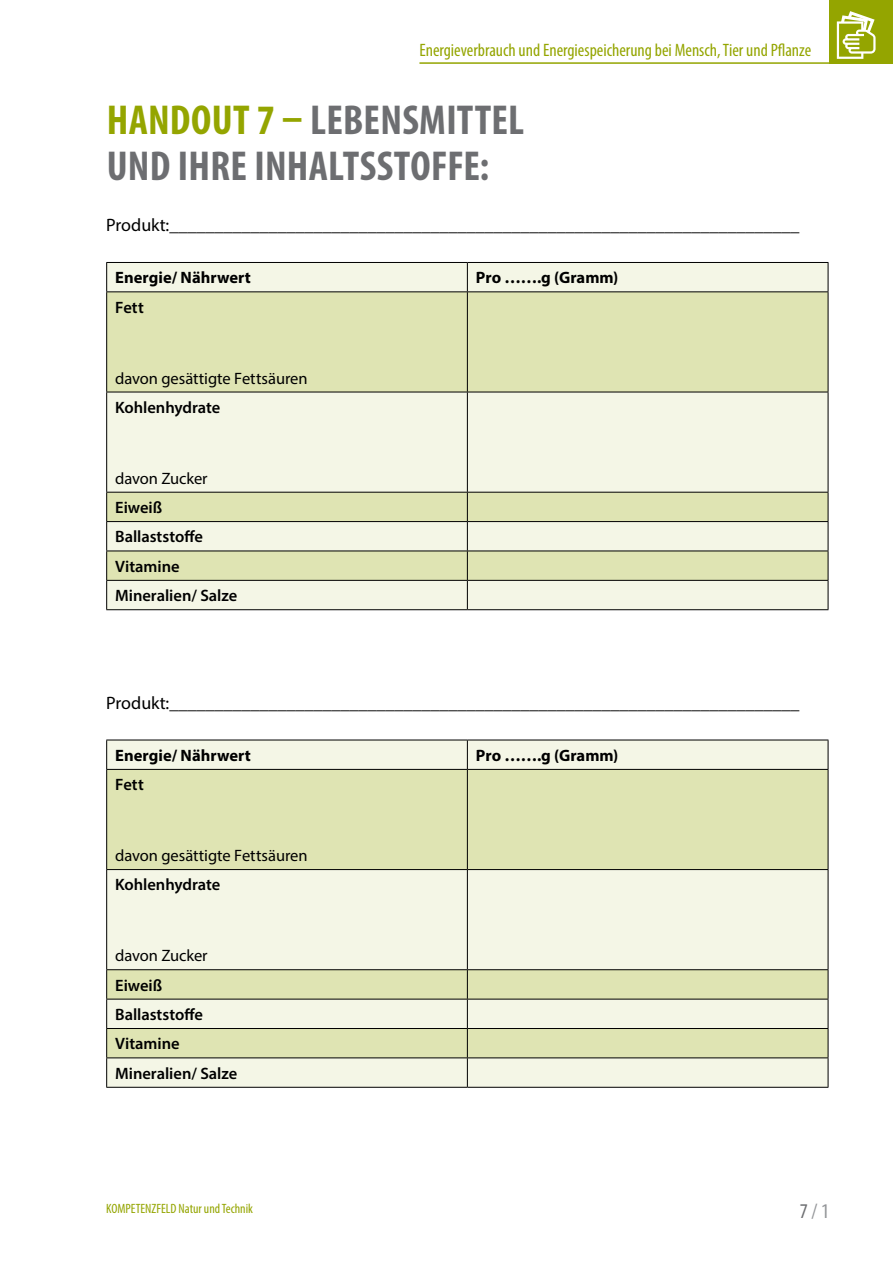
<style>
.page{position:relative;width:893px;height:1263px;background:#fff}
.page>*{position:absolute;margin:0;border:0;box-sizing:border-box;transform-origin:0 0}
.t1{font:700 condensed 42px/46.8px "Myriad Pro";letter-spacing:.005em;color:#6d6e71}
.t2{font:700 condensed 42px "Myriad Pro";color:#94a500}
.t3{font:condensed 21px "Myriad Pro";color:#939598}
.t4{font:18px "Myriad Pro";color:#000}
.t5{font:condensed 18px "Myriad Pro";color:#94a500}
.t6{font:600 16.5px/29.4px "Myriad Pro";color:#000}
.t7{font:16.5px/29.4px "Myriad Pro";letter-spacing:-.005em;color:#000}
.t8{font:700 16.5px "Myriad Pro";letter-spacing:.005em;color:#000}
.t9{font:condensed 13.5px "Myriad Pro";color:#94a500}
.s1{color:#94a500}
.s2{font-weight:600}
.s3{font-weight:400}
.s4{color:#6d6e71}
</style>
<div class="page">
<hr style="left:419px;top:62px;width:435px;height:2px;background:#94a500">
<div style="left:829px;top:0;width:64px;height:64px;background:#94a500"></div>
<div style="left:842px;top:12px;width:32px;height:29px;border:3px solid #fff;border-radius:7px"></div>
<svg style="left:837px;top:14px;width:38px;height:45px"></svg>
<div style="left:107px;top:263px;width:721px;height:346px;background:#f4f6e6"></div>
<svg style="left:107px;top:292px;width:721px;height:288px;background:#e6eac8"></svg>
<hr style="left:106px;top:262px;width:361px;height:1px;background:#000">
<svg style="left:106px;top:263px;width:1px;height:28px"></svg>
<hr style="left:467px;top:262px;width:361px;height:1px;background:#000">
<svg style="left:467px;top:263px;width:1px;height:28px"></svg>
<svg style="left:828px;top:263px;width:1px;height:28px"></svg>
<hr style="left:106px;top:291px;width:361px;height:1px;background:#000">
<hr style="left:106px;top:292px;width:1px;height:100px;background:#000">
<hr style="left:467px;top:291px;width:361px;height:1px;background:#000">
<hr style="left:467px;top:292px;width:1px;height:100px;background:#000">
<hr style="left:828px;top:292px;width:1px;height:100px;background:#000">
<hr style="left:106px;top:392px;width:361px;height:1px;background:#000">
<hr style="left:106px;top:392px;width:1px;height:100px;background:#000">
<hr style="left:467px;top:392px;width:361px;height:1px;background:#000">
<hr style="left:467px;top:392px;width:1px;height:100px;background:#000">
<hr style="left:828px;top:392px;width:1px;height:100px;background:#000">
<hr style="left:106px;top:492px;width:361px;height:1px;background:#000">
<hr style="left:467px;top:492px;width:361px;height:1px;background:#000">
<hr style="left:106px;top:521px;width:361px;height:1px;background:#000">
<hr style="left:467px;top:521px;width:361px;height:1px;background:#000">
<hr style="left:106px;top:551px;width:361px;height:1px;background:#000">
<hr style="left:467px;top:551px;width:361px;height:1px;background:#000">
<hr style="left:106px;top:580px;width:361px;height:1px;background:#000">
<svg style="left:106px;top:493px;width:1px;height:116px"></svg>
<hr style="left:467px;top:580px;width:361px;height:1px;background:#000">
<svg style="left:467px;top:493px;width:1px;height:116px"></svg>
<svg style="left:828px;top:493px;width:1px;height:116px"></svg>
<hr style="left:106px;top:609px;width:361px;height:1px;background:#000">
<hr style="left:467px;top:609px;width:361px;height:1px;background:#000">
<div style="left:107px;top:741px;width:721px;height:346px;background:#f4f6e6"></div>
<svg style="left:107px;top:770px;width:721px;height:287px;background:#e7eac8"></svg>
<hr style="left:106px;top:740px;width:361px;height:1px;background:#000">
<svg style="left:106px;top:740px;width:1px;height:29px"></svg>
<hr style="left:467px;top:740px;width:361px;height:1px;background:#000">
<svg style="left:467px;top:740px;width:1px;height:29px"></svg>
<svg style="left:828px;top:740px;width:1px;height:29px"></svg>
<hr style="left:106px;top:769px;width:361px;height:1px;background:#000">
<hr style="left:106px;top:770px;width:1px;height:99px;background:#000">
<hr style="left:467px;top:769px;width:361px;height:1px;background:#000">
<hr style="left:467px;top:770px;width:1px;height:99px;background:#000">
<hr style="left:828px;top:770px;width:1px;height:99px;background:#000">
<hr style="left:106px;top:869px;width:361px;height:1px;background:#000">
<hr style="left:106px;top:870px;width:1px;height:99px;background:#000">
<hr style="left:467px;top:869px;width:361px;height:1px;background:#000">
<hr style="left:467px;top:870px;width:1px;height:99px;background:#000">
<hr style="left:828px;top:870px;width:1px;height:99px;background:#000">
<hr style="left:106px;top:969px;width:361px;height:1px;background:#000">
<hr style="left:467px;top:969px;width:361px;height:1px;background:#000">
<hr style="left:106px;top:999px;width:361px;height:1px;background:#000">
<hr style="left:467px;top:999px;width:361px;height:1px;background:#000">
<hr style="left:106px;top:1028px;width:361px;height:1px;background:#000">
<hr style="left:467px;top:1028px;width:361px;height:1px;background:#000">
<hr style="left:106px;top:1057px;width:361px;height:1px;background:#000">
<svg style="left:106px;top:970px;width:1px;height:117px"></svg>
<hr style="left:467px;top:1057px;width:361px;height:1px;background:#000">
<svg style="left:467px;top:970px;width:1px;height:117px"></svg>
<svg style="left:828px;top:970px;width:1px;height:117px"></svg>
<hr style="left:106px;top:1087px;width:361px;height:1px;background:#000">
<hr style="left:467px;top:1087px;width:361px;height:1px;background:#000">
<p class="t5" style="left:419px;top:39px;width:393px">Energieverbrauch und Energiespeicherung bei Mensch, Tier und Pflanze</p>
<p class="t2" style="left:107px;top:93px;width:43px">HANDOUT</p>
<p class="t1" style="left:107px;top:95px;width:419px;text-indent:150px"><span class="s1">7 –</span> LEBENSMITTEL<br>UND IHRE INHALTSSTOFFE:</p>
<p class="t4" style="left:106px;top:214px;width:695px">Produkt:______________________________________________________________________</p>
<p class="t8" style="left:115px;top:267px;width:137px">Energie/ Nährwert</p>
<p class="t8" style="left:476px;top:267px;width:144px">Pro …….g (Gramm)</p>
<p class="t6" style="left:115px;top:292px;width:30px">Fett</p>
<p class="t7" style="left:115px;top:363px;width:194px">davon gesättigte Fettsäuren<br><span class="s2">Kohlenhydrate</span></p>
<p class="t6" style="left:115px;top:463px;width:124px"><span class="s3">davon Zucker<br></span>Eiweiß<br>Ballaststoffe<br>Vitamine<br>Mineralien/ Salze</p>
<p class="t4" style="left:106px;top:691px;width:695px">Produkt:______________________________________________________________________</p>
<p class="t8" style="left:115px;top:744px;width:137px">Energie/ Nährwert</p>
<p class="t8" style="left:476px;top:744px;width:144px">Pro …….g (Gramm)</p>
<p class="t6" style="left:115px;top:770px;width:30px">Fett</p>
<p class="t7" style="left:115px;top:840px;width:194px">davon gesättigte Fettsäuren<br><span class="s2">Kohlenhydrate</span></p>
<p class="t6" style="left:115px;top:940px;width:124px"><span class="s3">davon Zucker<br></span>Eiweiß<br>Ballaststoffe<br>Vitamine<br>Mineralien/ Salze</p>
<p class="t9" style="left:106px;top:1200px;width:148px">KOMPETENZFELD Natur und Technik</p>
<p class="t3" style="left:800px;top:1198px;width:31px"><span class="s4">7</span> / 1</p>
</div>
